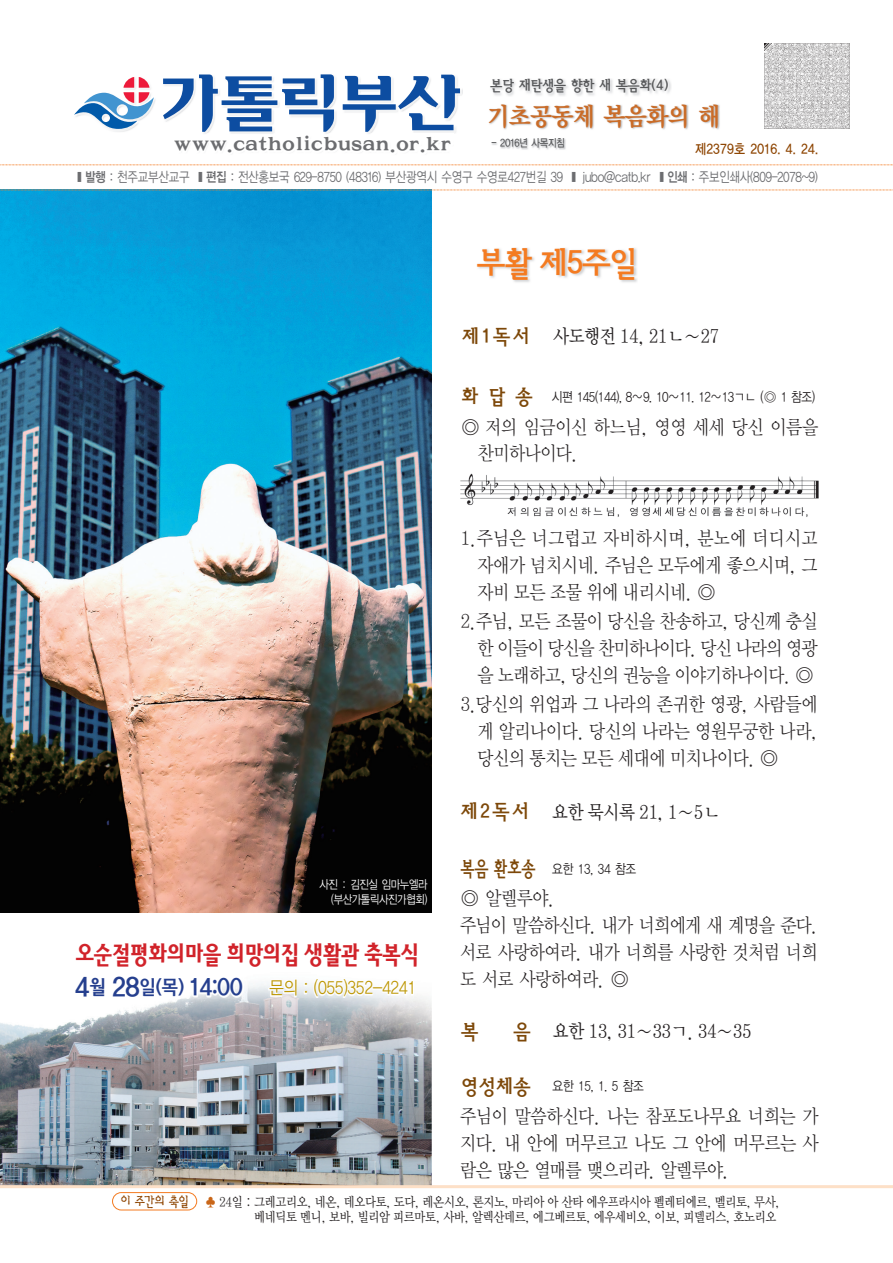
<style>
.page{position:relative;width:893px;height:1263px;background:#fff}
.page>*{position:absolute;margin:0;border:0;box-sizing:border-box;transform-origin:0 0}
.t1{font:700 34.5px "Korean RMS";letter-spacing:-.11em;color:#f47b21;scale:.89 1}
.t2{font:500 25.5px "Korean RO";letter-spacing:-.13em;color:#d1232a;scale:.82 1}
.t3{font:25.5px "YDIY Mj O350";letter-spacing:-.03em;color:#ca6c28;scale:.92 1}
.t4{font:700 21px "Korean RMS";color:#7d4809;scale:.88 1}
.t5{font:19.5px/27px "YDIY Mj O320";letter-spacing:-.025em;color:#231f20;text-align:justify;scale:.88 1}
.t6{font:19.5px/27px "YDIY Mj O320";letter-spacing:-.025em;color:#231f20}
.t7{font:19.5px "YDIY Mj O330";letter-spacing:-.02em;color:#231f20;scale:.87 1}
.t8{font:700 19.5px "Korean MS";color:#6c6d70;scale:1.1 1}
.t9{font:18px "YDIYGO320";letter-spacing:-.025em;color:#bd9705;scale:.87 1}
.t10{font:700 15px "Korean RMS";letter-spacing:-.1em;color:#57585a;scale:.87 1}
.t11{font:13.5px/15.5px "YDIY Mj O330";letter-spacing:-.03em;color:#231f20;text-align:right;scale:.87 1}
.t12{font:500 13.5px "Korean GD";letter-spacing:-.08em;color:#6c6d70;scale:.35 1}
.t13{font:13.5px "YDIYGO320";letter-spacing:-.04em;color:#231f20;scale:.86 1}
.t14{font:700 13.5px "Korean GD";letter-spacing:-.04em;color:#8d4400;scale:.87 1}
.t15{font:12px/15px "YDIYGO320";letter-spacing:-.03em;color:#fff;text-align:right;scale:.85 1}
.t16{font:700 10.5px "Korean GD";letter-spacing:-.085em;color:#57585a;scale:.87 1}
.s1{font-family:"YDIYGO340";font-weight:400}
.s2{font-family:"Korean RMS";font-weight:700;font-size:21px;color:#7d4809}
.s3{font-family:"Korean HAN";font-weight:500;font-size:25.5px;color:#253f8e}
.s4{font-family:"Korean HAN";font-weight:500;font-size:19.5px;color:#253f8e}
.s5{font-family:"Korean HAN";font-weight:500;font-size:22.5px;color:#253f8e}
.s6{font-family:"YDI Hsang IIM";color:#8d4400}
.s7{color:#c96618}
</style>
<div class="page">
<img style="left:112px;top:1192px;width:86px;height:19px">
<div style="left:112px;top:1192px;width:85px;height:18px;border:1px solid #f47b21;border-radius:9px"></div>
<svg style="left:764px;top:43px;width:86px;height:86px"></svg>
<img style="left:764px;top:44px;width:85px;height:85px">
<img style="left:0;top:191px;width:432px;height:721px">
<img style="left:111px;top:74px;width:351px;height:60px">
<svg style="left:343px;top:75px;width:117px;height:57px"></svg>
<svg style="left:163px;top:74px;width:171px;height:58px"></svg>
<svg style="left:74px;top:77px;width:80px;height:52px"></svg>
<svg style="left:0;top:190px;width:893px;height:1px"></svg>
<svg style="left:0;top:165px;width:893px;height:1px"></svg>
<img style="left:489px;top:104px;width:231px;height:46px">
<img style="left:491px;top:79px;width:180px;height:17px">
<img style="left:695px;top:142px;width:25px;height:8px">
<img style="left:478px;top:248px;width:159px;height:34px">
<img style="left:460px;top:473px;width:359px;height:44px">
<img style="left:0;top:983px;width:432px;height:202px">
<img style="left:269px;top:983px;width:144px;height:14px">
<img style="left:74px;top:983px;width:170px;height:15px">
<hr style="left:0;top:1185px;width:893px;height:3px;background:#fde0c7">
<p class="t10" style="left:490px;top:78px;width:207px">본당 재탄생을 향한 새 복음화(4)</p>
<h2 class="t3" style="left:488px;top:103px;width:254px">기초공동체 복음화의 해</h2>
<p class="t16" style="left:491px;top:137px;width:87px">- 2016년 사목지침</p>
<p class="t8" style="left:174px;top:135px;width:254px">www.catholicbusan.or.kr</p>
<p class="t12" style="left:77px;top:170px;width:2118px">▒ <span class="s1">발행</span> : 천주교부산교구 ▒ <span class="s1">편집</span> : 전산홍보국 629-8750 (48316) 부산광역시 수영구 수영로427번길 39 ▒ jubo@catb.kr ▒ <span class="s1">인쇄</span> : 주보인쇄사(809-2078~9)</p>
<p class="t14" style="left:695px;top:142px;width:144px">제2379호 2016. 4. 24.</p>
<h1 class="t1" style="left:476px;top:245px;width:185px">부활 제5주일</h1>
<p class="t7" style="left:461px;top:327px;width:298px"><span class="s2">제 1 독 서</span> 사도행전 14, 21ㄴ∼27</p>
<p class="t13" style="left:461px;top:390px;width:413px"><span class="s2">화 답 송</span> 시편 145(144), 8∼9. 10∼11. 12∼13ㄱㄴ (◎ 1 참조)</p>
<p class="t6" style="left:478px;top:415px;width:342px;line-height:25.5px;text-indent:-17px">◎ 저의 임금이신 하느님, 영영 세세 당신 이름을 찬미하나이다.</p>
<p class="t5" style="left:477px;top:525px;width:388px;text-indent:-17px">1.주님은 너그럽고 자비하시며, 분노에 더디시고 자애가 넘치시네. 주님은 모두에게 좋으시며, 그 자비 모든 조물 위에 내리시네. ◎</p>
<p class="t5" style="left:477px;top:608px;width:388px;text-indent:-17px">2.주님, 모든 조물이 당신을 찬송하고, 당신께 충실 한 이들이 당신을 찬미하나이다. 당신 나라의 영광 을 노래하고, 당신의 권능을 이야기하나이다. ◎</p>
<p class="t5" style="left:477px;top:691px;width:388px;text-indent:-17px">3.당신의 위업과 그 나라의 존귀한 영광, 사람들에 게 알리나이다. 당신의 나라는 영원무궁한 나라, 당신의 통치는 모든 세대에 미치나이다. ◎</p>
<p class="t15" style="left:320px;top:877px;width:128px">사진 : 김진실 임마누엘라 (부산가톨릭사진가협회)</p>
<h2 class="t2" style="left:74px;top:941px;width:423px">오순절평화의마을 희망의집 생활관 축복식</h2>
<p class="t9" style="left:74px;top:978px;width:394px"><span class="s3">4</span><span class="s4">월</span> <span class="s3">28</span><span class="s4">일(목)</span> <span class="s5">14:00</span> 문의 : (055)352-4241</p>
<p class="t7" style="left:460px;top:802px;width:300px"><span class="s2">제 2 독 서</span> 요한 묵시록 21, 1∼5ㄴ</p>
<p class="t13" style="left:460px;top:862px;width:206px"><span class="s2">복음 환호송</span> 요한 13, 34 참조</p>
<p class="t6" style="left:460px;top:884px;width:359px">◎ 알렐루야.<br>주님이 말씀하신다. 내가 너희에게 새 계명을 준다. 서로 사랑하여라. 내가 너희를 사랑한 것처럼 너희 도 서로 사랑하여라. ◎</p>
<p class="t4" style="left:461px;top:1020px;width:23px">복</p>
<p class="t7" style="left:513px;top:1021px;width:276px"><span class="s2">음</span> 요한 13, 31∼33ㄱ. 34∼35</p>
<p class="t13" style="left:461px;top:1079px;width:214px"><span class="s2">영성체송</span> 요한 15, 1. 5 참조</p>
<p class="t5" style="left:460px;top:1103px;width:409px">주님이 말씀하신다. 나는 참포도나무요 너희는 가 지다. 내 안에 머무르고 나도 그 안에 머무르는 사 람은 많은 열매를 맺으리라. 알렐루야.</p>
<p class="t11" style="left:120px;top:1194px;width:760px"><span class="s6">이 주간의 축일</span> <span class="s7">♣</span> 24일 : 그레고리오, 네온, 데오다토, 도다, 레온시오, 론지노, 마리아 아 산타 에우프라시아 펠레티에르, 멜리토, 무사, 베네딕토 멘니, 보바, 빌리암 피르마토, 사바, 알렉산데르, 에그베르토, 에우세비오, 이보, 피델리스, 호노리오</p>
</div>
